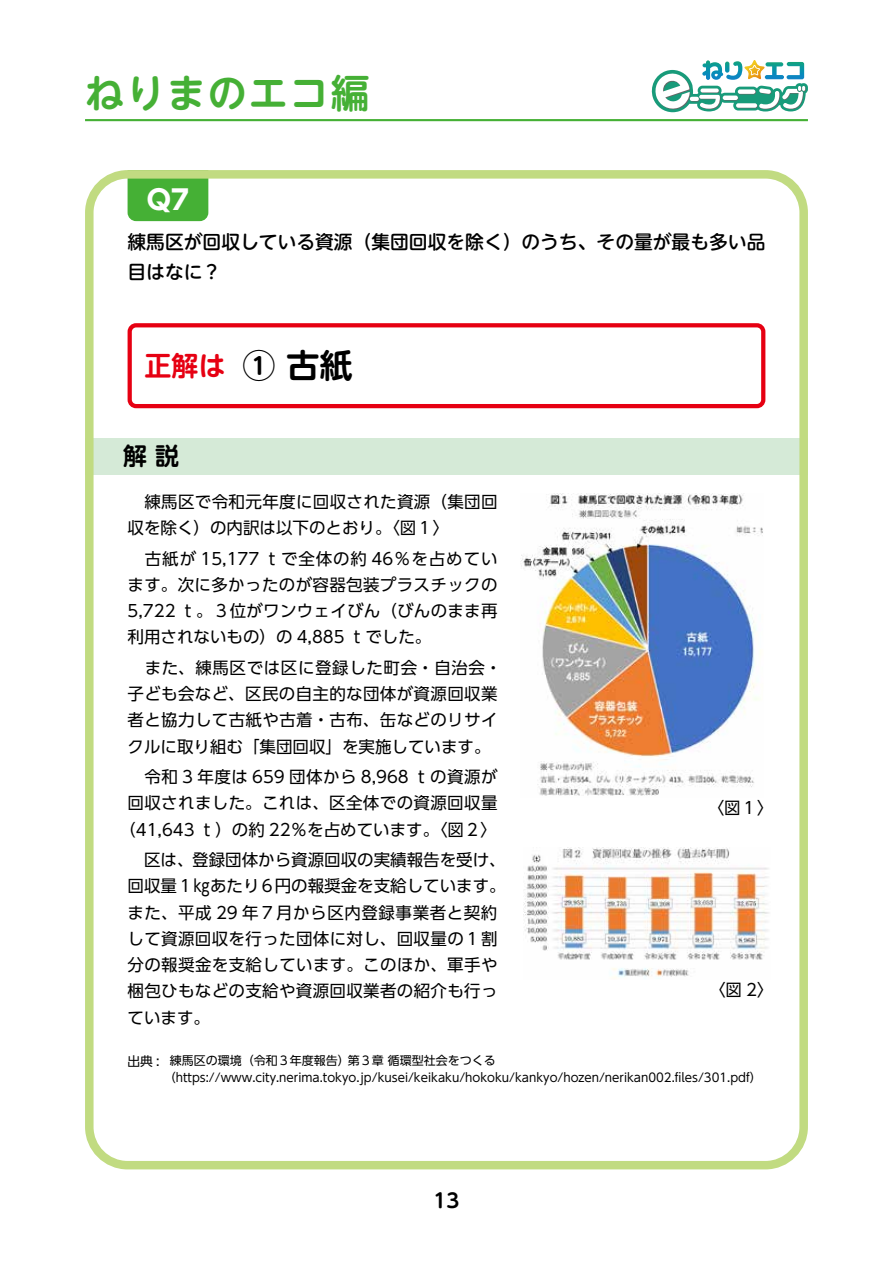
<style>
.page{position:relative;width:893px;height:1263px;background:#fff}
.page>*{position:absolute;margin:0;border:0;box-sizing:border-box;transform-origin:0 0}
.t1{font:700 39px "UD Shin M Go Pro De";letter-spacing:.05em;color:#45b035}
.t2{font:700 33px "UD Shin M Go Pro De";color:#000}
.t3{font:700 27px "UD Shin M Go Pro De";color:#e60012}
.t4{font:700 27px "UD Shin Go Pro";color:#fff}
.t5{font:700 24px "UD Shin M Go Pro De";color:#000}
.t6{font:700 19.5px "UD Shin M Go Pro De";color:#000}
.t7{font:500 18.75px/30px "UD Shin M Go Pro";color:#000}
.t8{font:16.5px/26.2px "UD Shin Go Pro";letter-spacing:.02em;color:#000}
.t9{font:12px/17.2px "UD Shin Go Pro";color:#000}
.s1{font-size:12.75px}
</style>
<div class="page">
<div style="left:128px;top:180px;width:80px;height:41px;background:#45b035"></div>
<div style="left:85px;top:438px;width:723px;height:36px;background:#d5ead7"></div>
<div style="left:85px;top:170px;width:723px;height:999px;border:9px solid #c1db81;border-radius:38px"></div>
<div style="left:128px;top:323px;width:637px;height:85px;border:4px solid #e60012;border-radius:6px"></div>
<svg style="left:651px;top:60px;width:157px;height:52px"></svg>
<hr style="left:85px;top:119px;width:723px;height:2px;background:#45b035">
<img style="left:521px;top:493px;width:242px;height:303px">
<img style="left:523px;top:847px;width:246px;height:132px">
<h1 class="t1" style="left:85px;top:61px;width:286px">ねりまのエコ編</h1>
<h3 class="t4" style="left:147px;top:178px;width:44px">Q7</h3>
<p class="t7" style="left:128px;top:226px;width:639px">練馬区が回収している資源（集団回収を除く）のうち、その量が最も多い品目はなに？</p>
<h3 class="t3" style="left:145px;top:344px;width:82px">正解は</h3>
<h2 class="t2" style="left:242px;top:339px;width:111px">① 古紙</h2>
<h3 class="t5" style="left:123px;top:436px;width:57px">解 説</h3>
<p class="t8" style="left:128px;top:488px;width:371px">　練馬区で令和元年度に回収された資源（集団回収を除く）の内訳は以下のとおり。〈図１〉</p>
<p class="t8" style="left:128px;top:545px;width:371px;text-align:justify">　古紙が 15,177 ｔで全体の約 46％を占めています。次に多かったのが容器包装プラスチックの5,722 ｔ。３位がワンウェイびん（びんのまま再利用されないもの）の 4,885 ｔでした。</p>
<p class="t8" style="left:128px;top:654px;width:375px">　また、練馬区では区に登録した町会・自治会・子ども会など、区民の自主的な団体が資源回収業者と協力して古紙や古着・古布、缶などのリサイクルに取り組む「集団回収」を実施しています。</p>
<p class="t8" style="left:119px;top:763px;width:380px;text-align:center">　令和 3 年度は 659 団体から 8,968 ｔの資源が回収されました。これは、区全体での資源回収量（41,643 ｔ）の約 22％を占めています。〈図２〉</p>
<p class="t8" style="left:128px;top:846px;width:380px">　区は、登録団体から資源回収の実績報告を受け、回収量１㎏あたり6円の報奨金を支給しています。また、平成 29 年７月から区内登録事業者と契約して資源回収を行った団体に対し、回収量の１割分の報奨金を支給しています。このほか、軍手や梱包ひもなどの支給や資源回収業者の紹介も行っています。</p>
<p class="t8" style="left:708px;top:794px;width:68px">〈図１〉</p>
<p class="t8" style="left:709px;top:976px;width:66px">〈図 2〉</p>
<p class="t9" style="left:164px;top:1052px;width:599px;text-indent:-36px"><span class="s1">出典 :</span> 練馬区の環境（令和３年度報告）第３章 循環型社会をつくる（https://www.city.nerima.tokyo.jp/kusei/keikaku/hokoku/kankyo/hozen/nerikan002.files/301.pdf）</p>
<p class="t6" style="left:434px;top:1184px;width:27px">13</p>
</div>
